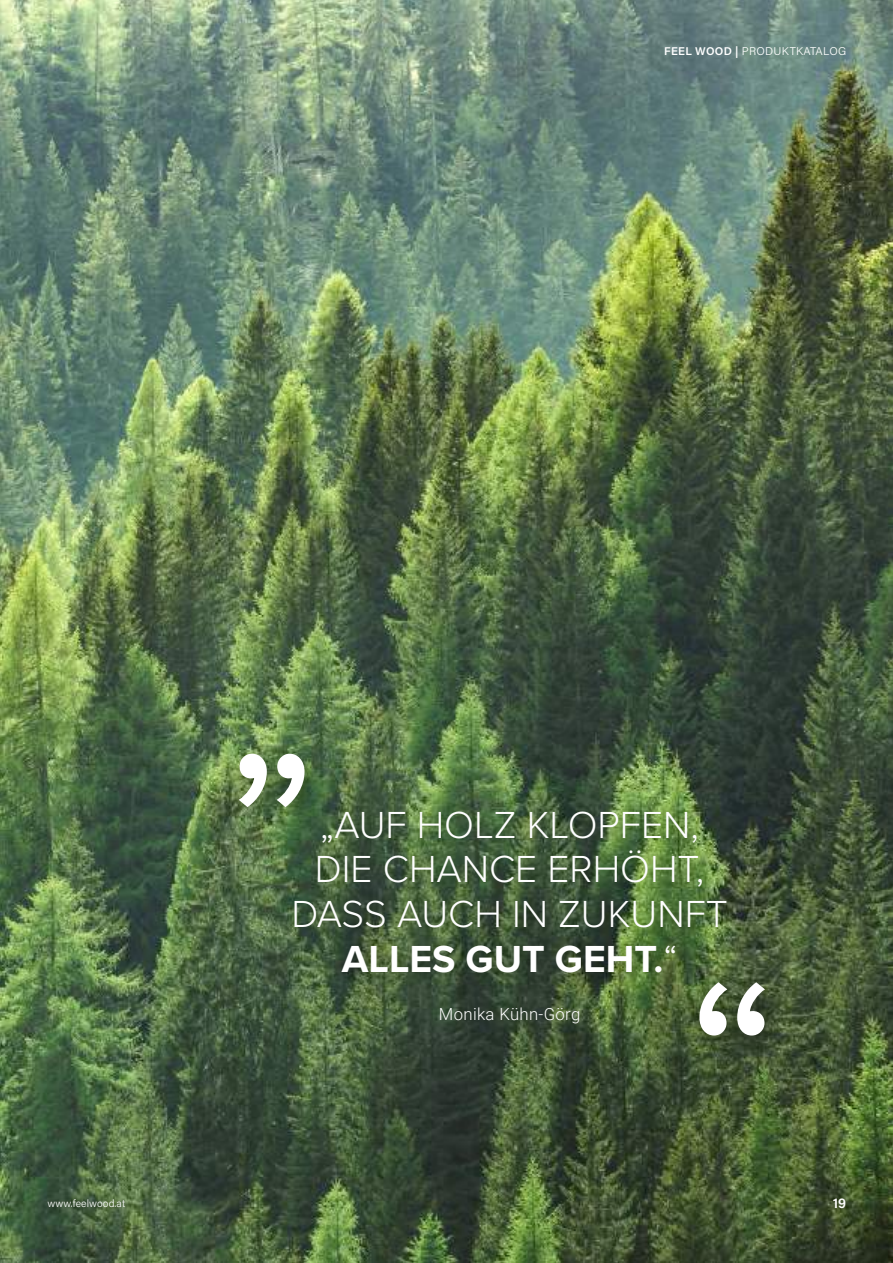
<style>
.page{position:relative;width:893px;height:1263px;background:#fff}
.page>*{position:absolute;margin:0;border:0;box-sizing:border-box;transform-origin:0 0}
.t1{font:235.65px "Proxima Nova";color:#fff}
.t2{font:300 39px/44.7px "Proxima Nova";color:#fff;text-align:center}
.t3{font:300 16.8px "Roboto";letter-spacing:.02em;color:#fff}
.t4{font:600 14.25px "Acumin Pro";color:#fff}
.t5{font:300 11.25px "Acumin Pro";letter-spacing:.025em;color:#fff}
.t6{font:300 10.5px "Acumin Pro";letter-spacing:.005em;color:#fff}
.s1{font-weight:600}
.s2{font-weight:700}
</style>
<div class="page">
<img style="left:0;top:0;width:893px;height:1263px">
<div style="left:224px;top:739px;width:102px;height:89px;background:#000;opacity:.5"></div>
<div style="left:683px;top:968px;width:102px;height:89px;background:#000;opacity:.5"></div>
<div style="left:278px;top:796px;width:468px;height:197px;background:#000;opacity:.5"></div>
<h1 class="t1" style="left:225px;top:523px;width:93px">„</h1>
<p class="t5" style="left:664px;top:43px;width:183px"><span class="s1">FEEL WOOD |</span> PRODUKTKATALOG</p>
<p class="t2" style="left:291px;top:800px;width:438px">„AUF HOLZ KLOPFEN,<br>DIE CHANCE ERHÖHT,<br>DASS AUCH IN ZUKUNFT<br><span class="s2">ALLES GUT GEHT.</span>“</p>
<p class="t3" style="left:439px;top:1003px;width:143px">Monika Kühn-Görg</p>
<h1 class="t1" style="left:687px;top:887px;width:93px">“</h1>
<p class="t6" style="left:48px;top:1196px;width:79px">www.feelwood.at</p>
<p class="t4" style="left:833px;top:1193px;width:15px">19</p>
</div>
